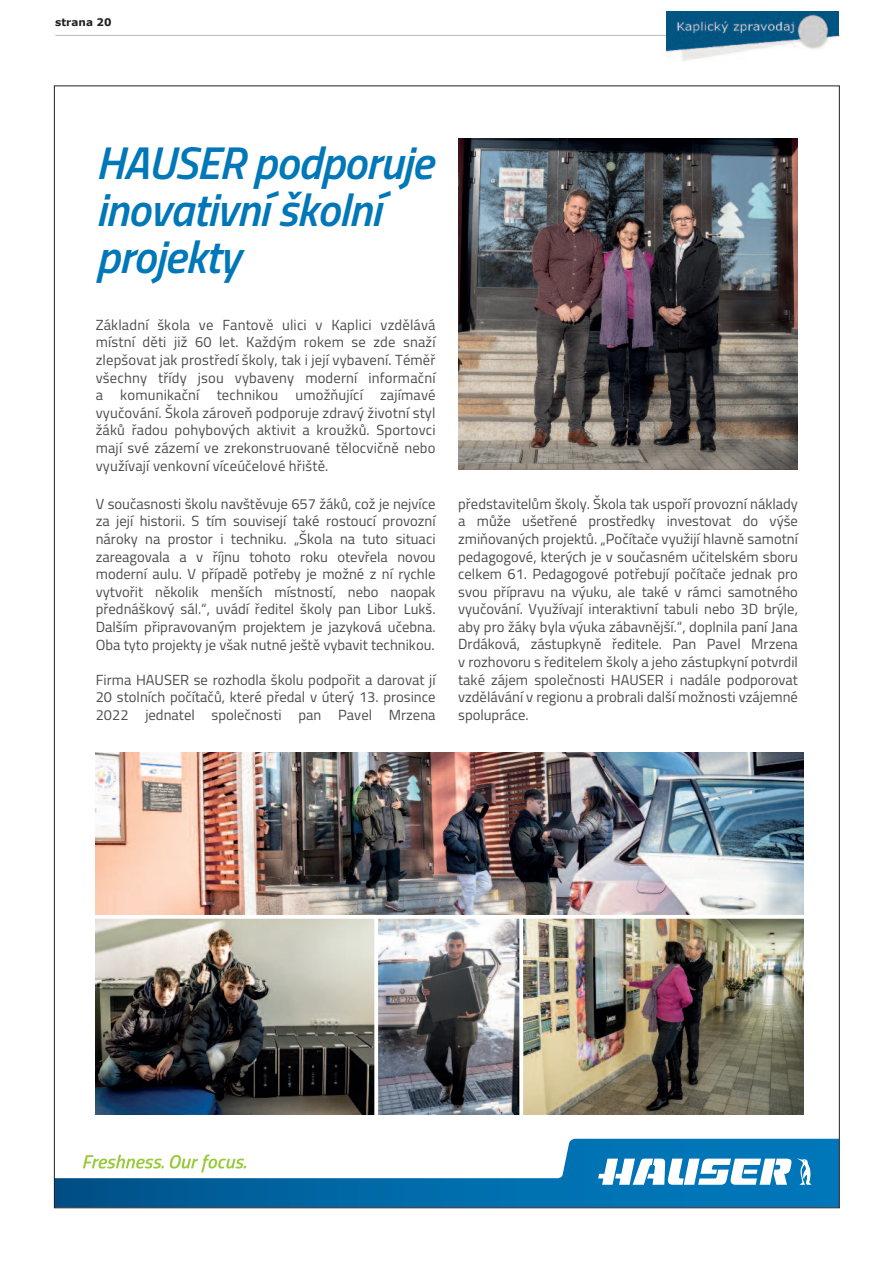
<style>
.page{position:relative;width:893px;height:1263px;background:#fff}
.page>*{position:absolute;margin:0;border:0;box-sizing:border-box;transform-origin:0 0}
.t1{font:italic 600 46.05px/47.2px "Titillium Web";letter-spacing:-.02em;color:#0077b8}
.t2{font:14.7px/17.5px "Titillium Web";color:#4b4c4d;text-align:justify}
.t3{font:700 10.5px "Verdana";color:#231f20}
</style>
<div class="page">
<hr style="left:55px;top:35px;width:785px;height:1px;background:#bfc0c2">
<div style="left:666px;top:11px;width:173px;height:51px;background:#fff"></div>
<img style="left:666px;top:11px;width:172px;height:50px">
<img style="left:458px;top:139px;width:339px;height:331px">
<img style="left:523px;top:919px;width:280px;height:195px">
<img style="left:95px;top:919px;width:279px;height:195px">
<img style="left:378px;top:919px;width:141px;height:195px">
<img style="left:95px;top:752px;width:708px;height:163px">
<svg style="left:147px;top:918px;width:657px;height:1px"></svg>
<svg style="left:374px;top:918px;width:4px;height:197px"></svg>
<svg style="left:519px;top:918px;width:4px;height:197px"></svg>
<svg style="left:56px;top:1139px;width:782px;height:67px"></svg>
<svg style="left:83px;top:1154px;width:163px;height:18px"></svg>
<svg style="left:598px;top:1158px;width:214px;height:27px"></svg>
<p class="t3" style="left:55px;top:16px;width:58px">strana 20</p>
<h1 class="t1" style="left:96px;top:137px;width:339px">HAUSER podporuje inovativní školní projekty</h1>
<p class="t2" style="left:96px;top:315px;width:341px">Základní škola ve Fantově ulici v Kaplici vzdělává místní děti již 60 let. Každým rokem se zde snaží zlepšovat jak prostředí školy, tak i její vybavení. Téměř všechny třídy jsou vybaveny moderní informační a komunikační technikou umožňující zajímavé vyučování. Škola zároveň podporuje zdravý životní styl žáků řadou pohybových aktivit a kroužků. Sportovci mají své zázemí ve zrekonstruované tělocvičně nebo využívají venkovní víceúčelové hřiště.</p>
<p class="t2" style="left:96px;top:494px;width:341px">V současnosti školu navštěvuje 657 žáků, což je nejvíce za její historii. S tím souvisejí také rostoucí provozní nároky na prostor i techniku. „Škola na tuto situaci zareagovala a v říjnu tohoto roku otevřela novou moderní aulu. V případě potřeby je možné z ní rychle vytvořit několik menších místností, nebo naopak přednáškový sál.“, uvádí ředitel školy pan Libor Lukš.<br>Dalším připravovaným projektem je jazyková učebna.<br>Oba tyto projekty je však nutné ještě vybavit technikou.</p>
<p class="t2" style="left:96px;top:670px;width:341px">Firma HAUSER se rozhodla školu podpořit a darovat jí 20 stolních počítačů, které předal v úterý 13. prosince 2022 jednatel společnosti pan Pavel Mrzena</p>
<p class="t2" style="left:458px;top:494px;width:341px">představitelům školy. Škola tak uspoří provozní náklady a může ušetřené prostředky investovat do výše zmiňovaných projektů. „Počítače využijí hlavně samotní pedagogové, kterých je v současném učitelském sboru celkem 61. Pedagogové potřebují počítače jednak pro svou přípravu na výuku, ale také v rámci samotného vyučování. Využívají interaktivní tabuli nebo 3D brýle, aby pro žáky byla výuka zábavnější.“, doplnila paní Jana Drdáková, zástupkyně ředitele. Pan Pavel Mrzena v rozhovoru s ředitelem školy a jeho zástupkyní potvrdil také zájem společnosti HAUSER i nadále podporovat vzdělávání v regionu a probrali další možnosti vzájemné spolupráce.</p>
</div>
